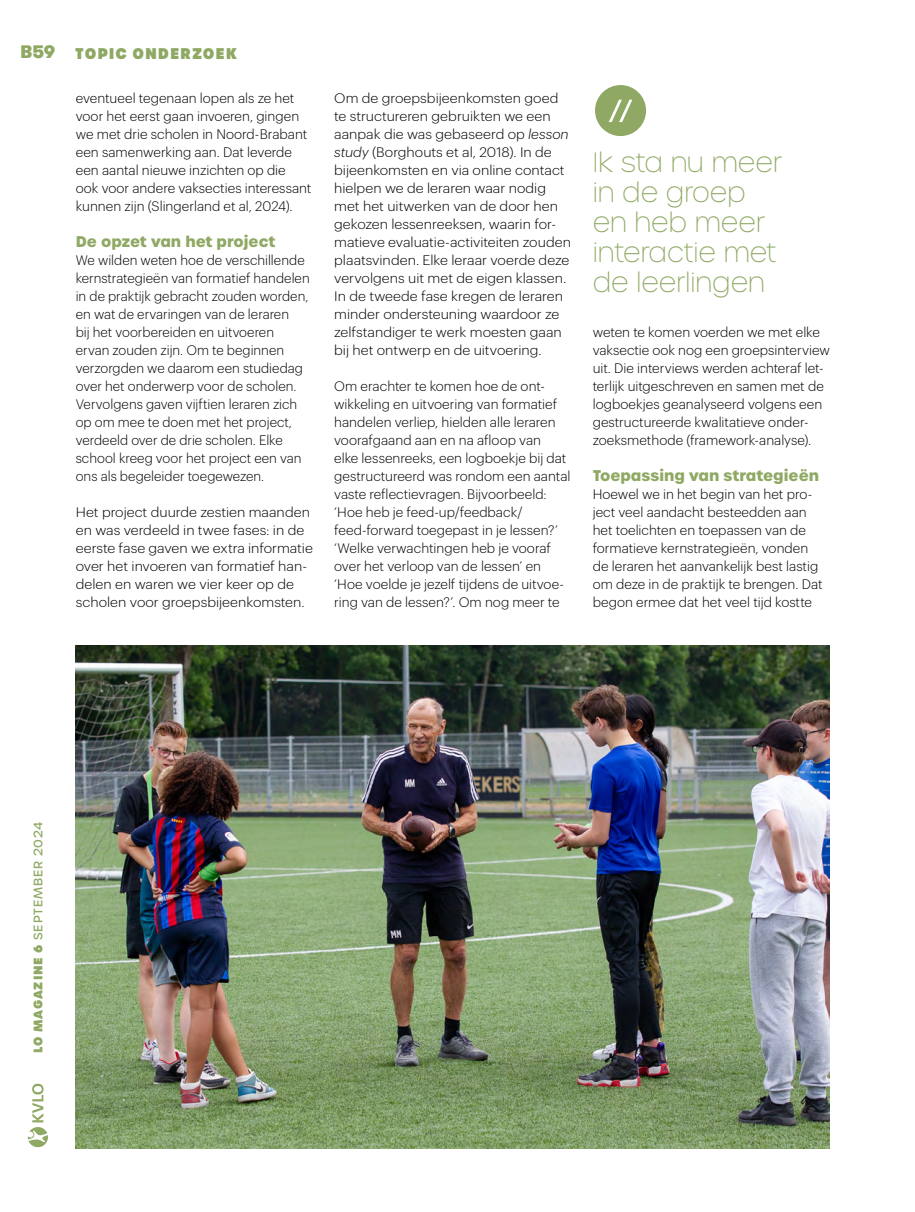
<style>
.page{position:relative;width:915px;height:1212px;background:#fff}
.page>*{position:absolute;margin:0;border:0;box-sizing:border-box;transform-origin:0 0}
.t1{font:100 69px "Urbane";color:#fff}
.t2{font:100 27px/30px "Urbane";color:#8fa964}
.t3{font:900 18px "GT Walsheim Pro";color:#8fa964}
.t4{font:700 15px "Urbane";color:#8fa964}
.t5{font:800 15px "Urbane";letter-spacing:.06em;color:#8fa964}
.t6{font:300 13.5px/18px "Graphik";letter-spacing:.005em;color:#000}
.t7{font:300 13.5px/18px "Graphik";letter-spacing:.005em;color:#000;scale:1.05 1}
.t8{font:500 12px "Urbane";letter-spacing:.075em;color:#8fa964}
.s1{font-style:italic}
.s2{font-weight:800}
</style>
<div class="page">
<svg style="left:28px;top:1084px;width:20px;height:63px"></svg>
<img style="left:75px;top:646px;width:754px;height:502px">
<div style="left:594px;top:85px;width:52px;height:51px;background:#8fa964;border-radius:50%"></div>
<h3 class="t3" style="left:20px;top:40px;width:36px">B59</h3>
<p class="t5" style="left:75px;top:43px;width:163px">TOPIC ONDERZOEK</p>
<p class="t6" style="left:76px;top:88px;width:237px">eventueel tegenaan lopen als ze het voor het eerst gaan invoeren, gingen we met drie scholen in Noord-Brabant een samenwerking aan. Dat leverde een aantal nieuwe inzichten op die ook voor andere vaksecties interessant kunnen zijn (Slingerland et al, 2024).</p>
<p class="t4" style="left:76px;top:231px;width:201px">De opzet van het project</p>
<p class="t6" style="left:76px;top:250px;width:235px">We wilden weten hoe de verschillende kernstrategieën van formatief handelen in de praktijk gebracht zouden worden, en wat de ervaringen van de leraren<br>bij het voorbereiden en uitvoeren ervan zouden zijn. Om te beginnen verzorgden we daarom een studiedag over het onderwerp voor de scholen.<br>Vervolgens gaven vijftien leraren zich op om mee te doen met het project, verdeeld over de drie scholen. Elke school kreeg voor het project een van ons als begeleider toegewezen.</p>
<p class="t7" style="left:76px;top:502px;width:227px">Het project duurde zestien maanden en was verdeeld in twee fases: in de eerste fase gaven we extra informatie over het invoeren van formatief han&shy;delen en waren we vier keer op de scholen voor groepsbijeenkomsten.</p>
<p class="t7" style="left:334px;top:88px;width:227px">Om de groepsbijeenkomsten goed te structureren gebruikten we een aanpak die was gebaseerd op <span class="s1">lesson study</span> (Borghouts et al, 2018). In de bijeenkomsten en via online contact hielpen we de leraren waar nodig met het uitwerken van de door hen gekozen lessenreeksen, waarin for&shy;matieve evaluatie-activiteiten zouden plaatsvinden. Elke leraar voerde deze vervolgens uit met de eigen klassen.<br>In de tweede fase kregen de leraren minder ondersteuning waardoor ze zelfstandiger te werk moesten gaan bij het ontwerp en de uitvoering.</p>
<p class="t6" style="left:334px;top:376px;width:238px">Om erachter te komen hoe de ont&shy;wikkeling en uitvoering van formatief handelen verliep, hielden alle leraren voorafgaand aan en na afloop van<br>elke lessenreeks, een logboekje bij dat gestructureerd was rondom een aantal vaste reflectievragen. Bijvoorbeeld: ‘Hoe heb je feed-up/feedback/ feed-forward toegepast in je lessen?’ ‘Welke verwachtingen heb je vooraf over het verloop van de lessen’ en ‘Hoe voelde je jezelf tijdens de uitvoe&shy;ring van de lessen?’. Om nog meer te</p>
<h1 class="t1" style="left:607px;top:81px;width:28px">“</h1>
<h2 class="t2" style="left:592px;top:147px;width:191px">Ik sta nu meer in de groep en heb meer interactie met de leerlingen</h2>
<p class="t6" style="left:592px;top:322px;width:238px">weten te komen voerden we met elke vaksectie ook nog een groepsinterview uit. Die interviews werden achteraf let&shy;terlijk uitgeschreven en samen met de logboekjes geanalyseerd volgens een gestructureerde kwalitatieve onder&shy;zoeksmethode (framework-analyse).</p>
<p class="t4" style="left:592px;top:465px;width:228px">Toepassing van strategieën</p>
<p class="t6" style="left:592px;top:484px;width:231px">Hoewel we in het begin van het pro&shy;ject veel aandacht besteedden aan het toelichten en toepassen van de formatieve kernstrategieën, vonden de leraren het aanvankelijk best lastig om deze in de praktijk te brengen. Dat begon ermee dat het veel tijd kostte</p>
<p class="t8" style="left:30px;top:1053px;width:233px;rotate:-90deg"><span class="s2">LO MAGAZINE 6</span> SEPTEMBER 2024</p>
</div>
